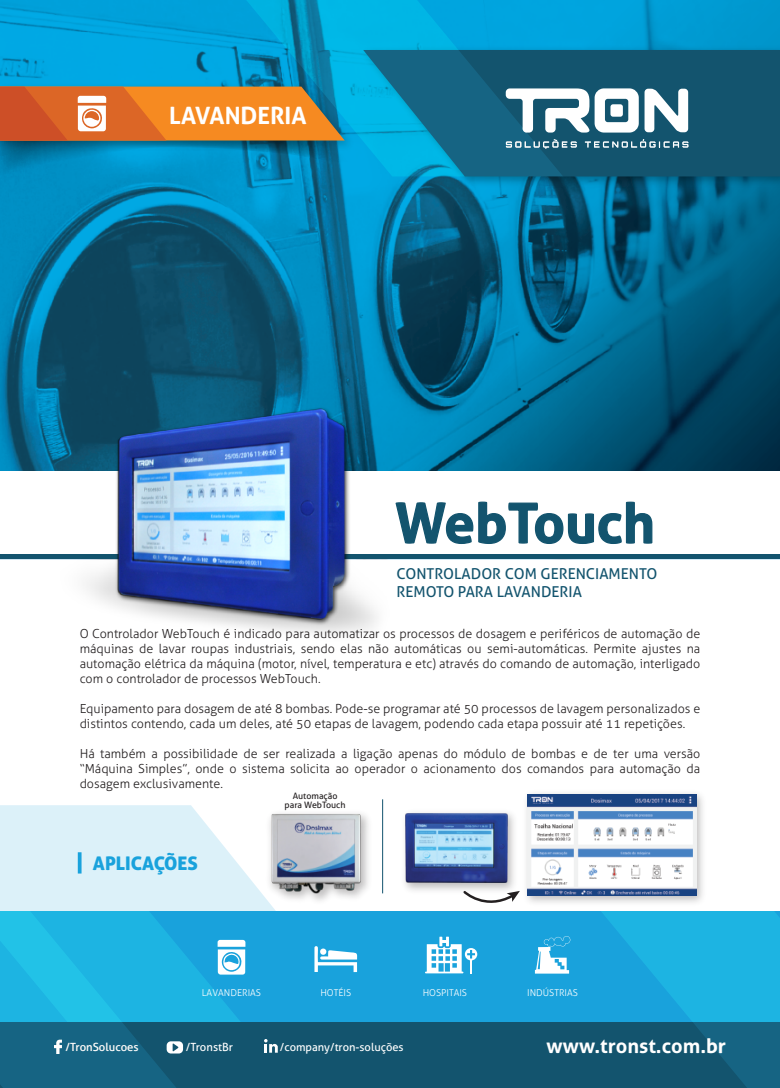
<style>
.page{position:relative;width:780px;height:1088px;background:#fff}
.page>*{position:absolute;margin:0;border:0;box-sizing:border-box;transform-origin:0 0}
.t1{font:700 55px "Aller";color:#13546e}
.t2{font:700 23.88px "Aller";color:#fff}
.t3{font:700 20px "Aller";color:#fff}
.t4{font:18.75px "Aller Display";color:#19a2dc}
.t5{font:15px/17.5px "Aller";color:#13546e}
.t6{font:300 12.5px/15px "Aller";color:#231f20;text-align:justify}
.t7{font:11.25px "Aller";color:#fff}
.t8{font:11.12px "Aller";color:#fff}
.t9{font:300 9.5px "Aller";color:#fff}
.t10{font:8.88px/8.5px "Aller";color:#231f20;text-align:center}
</style>
<div class="page">
<img style="left:0;top:0;width:780px;height:560px">
<img style="left:0;top:79px;width:246px;height:8px">
<svg style="left:0;top:87px;width:246px;height:89px;background:#8a7f67"></svg>
<svg style="left:0;top:805px;width:258px;height:106px;background:#dff2f9"></svg>
<div style="left:0;top:911px;width:780px;height:111px;background:#19a2dc"></div>
<img style="left:356px;top:43px;width:424px;height:148px">
<div style="left:563px;top:50px;width:217px;height:126px;background:#13546e"></div>
<svg style="left:644px;top:89px;width:44px;height:43px"></svg>
<svg style="left:563px;top:88px;width:75px;height:45px"></svg>
<svg style="left:563px;top:139px;width:13px;height:10px"></svg>
<svg style="left:585px;top:139px;width:103px;height:9px"></svg>
<div style="left:0;top:553px;width:780px;height:5px;background:#13546e"></div>
<div style="left:0;top:471px;width:780px;height:83px;background:#fff"></div>
<svg style="left:414px;top:501px;width:239px;height:43px"></svg>
<hr style="left:78px;top:852px;width:3px;height:21px;background:#19a2dc">
<svg style="left:195px;top:939px;width:51px;height:83px"></svg>
<div style="left:0;top:1022px;width:780px;height:66px;background:#13546e"></div>
<svg style="left:264px;top:1039px;width:14px;height:14px"></svg>
<svg style="left:0;top:911px;width:195px;height:177px;background:#1c97be"></svg>
<svg style="left:246px;top:0;width:317px;height:176px;background:#208cab"></svg>
<svg style="left:601px;top:911px;width:179px;height:177px"></svg>
<svg style="left:217px;top:940px;width:28px;height:34px"></svg>
<svg style="left:314px;top:946px;width:43px;height:26px"></svg>
<svg style="left:535px;top:936px;width:35px;height:37px"></svg>
<svg style="left:425px;top:936px;width:52px;height:37px"></svg>
<img style="left:40px;top:394px;width:374px;height:240px">
<img style="left:526px;top:793px;width:177px;height:110px">
<img style="left:527px;top:794px;width:169px;height:102px">
<img style="left:404px;top:812px;width:110px;height:79px">
<img style="left:405px;top:813px;width:102px;height:70px">
<svg style="left:462px;top:889px;width:58px;height:14px"></svg>
<img style="left:258px;top:813px;width:111px;height:98px">
<hr style="left:382px;top:799px;width:1px;height:94px;background:#13546e">
<h2 class="t2" style="left:169px;top:100px;width:139px">LAVANDERIA</h2>
<h1 class="t1" style="left:395px;top:489px;width:261px">WebTouch</h1>
<p class="t5" style="left:396px;top:565px;width:262px">CONTROLADOR COM GERENCIAMENTO<br>REMOTO PARA LAVANDERIA</p>
<p class="t6" style="left:80px;top:626px;width:622px">O Controlador WebTouch é indicado para automatizar os processos de dosagem e periféricos de automação de máquinas de lavar roupas industriais, sendo elas não automáticas ou semi-automáticas. Permite ajustes na automação elétrica da máquina (motor, nível, temperatura e etc) através do comando de automação, interligado com o controlador de processos WebTouch.</p>
<p class="t6" style="left:80px;top:701px;width:622px">Equipamento para dosagem de até 8 bombas. Pode-se programar até 50 processos de lavagem personalizados e distintos contendo, cada um deles, até 50 etapas de lavagem, podendo cada etapa possuir até 11 repetições.</p>
<p class="t6" style="left:80px;top:746px;width:622px">Há também a possibilidade de ser realizada a ligação apenas do módulo de bombas e de ter uma versão “Máquina Simples”, onde o sistema solicita ao operador o acionamento dos comandos para automação da dosagem exclusivamente.</p>
<p class="t10" style="left:284px;top:792px;width:63px">Automação para WebTouch</p>
<h3 class="t4" style="left:93px;top:851px;width:107px">APLICAÇÕES</h3>
<p class="t9" style="left:202px;top:987px;width:61px">LAVANDERIAS</p>
<p class="t9" style="left:320px;top:987px;width:32px">HOTÉIS</p>
<p class="t9" style="left:422px;top:987px;width:46px">HOSPITAIS</p>
<p class="t9" style="left:527px;top:987px;width:52px">INDÚSTRIAS</p>
<p class="t7" style="left:66px;top:1040px;width:75px">/TronSolucoes</p>
<p class="t7" style="left:186px;top:1040px;width:49px">/TronstBr</p>
<p class="t8" style="left:280px;top:1040px;width:125px">/company/tron-soluções</p>
<h3 class="t3" style="left:546px;top:1033px;width:181px">www.tronst.com.br</h3>
</div>
